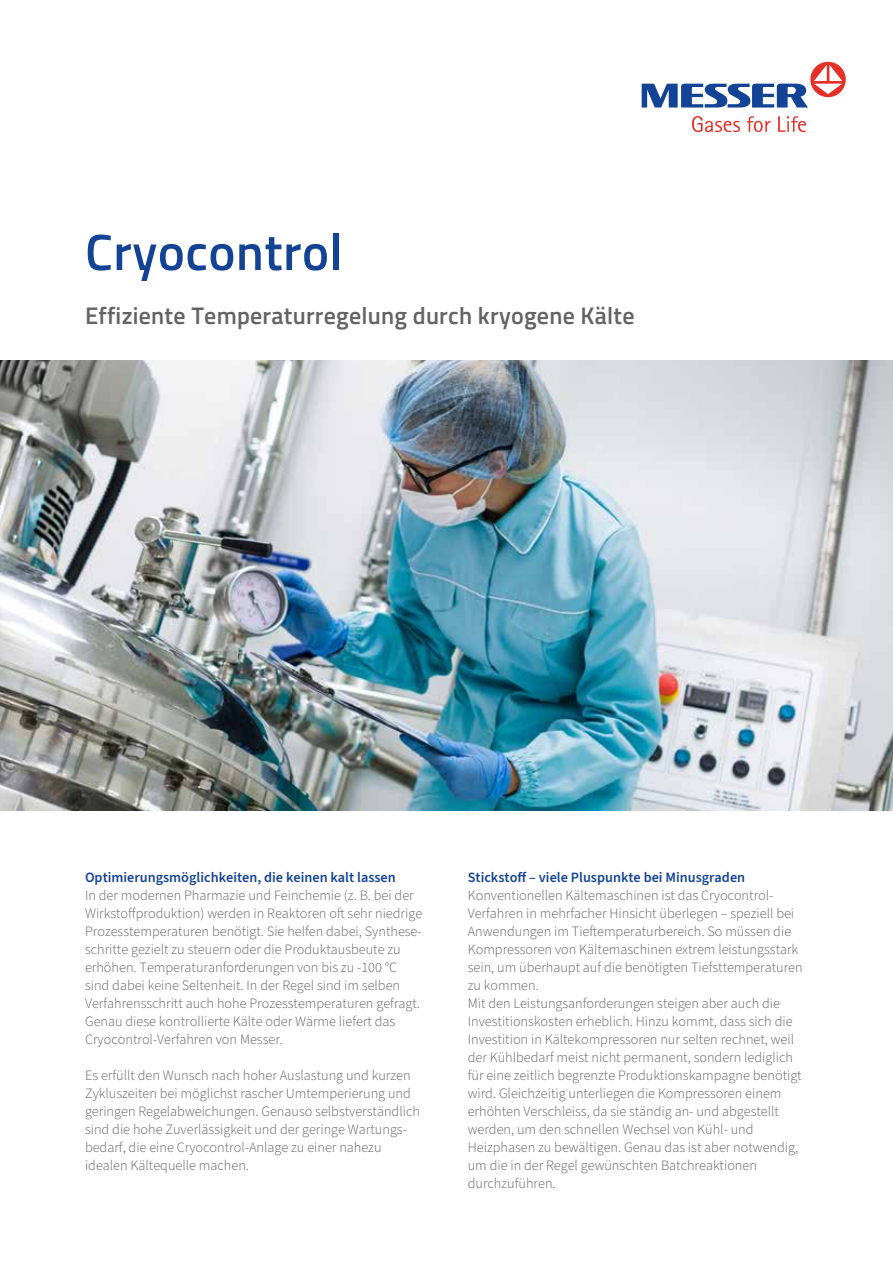
<style>
.page{position:relative;width:893px;height:1263px;background:#fff}
.page>*{position:absolute;margin:0;border:0;box-sizing:border-box;transform-origin:0 0}
.t1{font:600 51px "Titillium Web";letter-spacing:.01em;color:#134395}
.t2{font:600 24px "Titillium Web";letter-spacing:.01em;color:#646363}
.t3{font:300 14.25px/18px "Source Sans 3";color:#646363}
.t4{font:600 14.25px "Source Sans 3";color:#134395}
</style>
<div class="page">
<img style="left:0;top:360px;width:893px;height:450px">
<svg style="left:692px;top:116px;width:114px;height:16px"></svg>
<svg style="left:642px;top:84px;width:166px;height:24px"></svg>
<div style="left:810px;top:62px;width:36px;height:35px;background:#e63027;border-radius:50%"></div>
<svg style="left:814px;top:65px;width:28px;height:29px"></svg>
<h1 class="t1" style="left:85px;top:214px;width:259px">Cryocontrol</h1>
<h2 class="t2" style="left:85px;top:298px;width:551px">Effiziente Temperaturregelung durch kryogene Kälte</h2>
<p class="t4" style="left:85px;top:868px;width:312px">Optimierungsmöglichkeiten, die keinen kalt lassen</p>
<p class="t3" style="left:85px;top:886px;width:339px">In der modernen Pharmazie und Feinchemie (z. B. bei der Wirkstoffproduktion) werden in Reaktoren oft sehr niedrige Prozesstemperaturen benötigt. Sie helfen dabei, Synthese&shy;schritte gezielt zu steuern oder die Produktausbeute zu erhöhen. Temperaturanforderungen von bis zu -100 °C sind dabei keine Seltenheit. In der Regel sind im selben Verfahrensschritt auch hohe Prozesstemperaturen gefragt.<br>Genau diese kontrollierte Kälte oder Wärme liefert das Cryocontrol-Verfahren von Messer.</p>
<p class="t3" style="left:85px;top:1066px;width:336px">Es erfüllt den Wunsch nach hoher Auslastung und kurzen Zykluszeiten bei möglichst rascher Umtemperierung und geringen Regelabweichungen. Genauso selbstverständlich sind die hohe Zuverlässigkeit und der geringe Wartungs&shy;bedarf, die eine Cryocontrol-Anlage zu einer nahezu idealen Kältequelle machen.</p>
<p class="t4" style="left:468px;top:868px;width:279px">Stickstoff – viele Pluspunkte bei Minusgraden</p>
<p class="t3" style="left:468px;top:886px;width:336px">Konventionellen Kältemaschinen ist das Cryocontrol-Verfahren in mehrfacher Hinsicht überlegen – speziell bei Anwendungen im Tieftemperaturbereich. So müssen die Kompressoren von Kältemaschinen extrem leistungsstark sein, um überhaupt auf die benötigten Tiefsttemperaturen zu kommen.<br>Mit den Leistungsanforderungen steigen aber auch die Investitionskosten erheblich. Hinzu kommt, dass sich die Investition in Kältekompressoren nur selten rechnet, weil der Kühlbedarf meist nicht permanent, sondern lediglich für eine zeitlich begrenzte Produktionskampagne benötigt wird. Gleichzeitig unterliegen die Kompressoren einem erhöhten Verschleiss, da sie ständig an- und abgestellt werden, um den schnellen Wechsel von Kühl- und Heizphasen zu bewältigen. Genau das ist aber notwendig, um die in der Regel gewünschten Batchreaktionen durchzuführen.</p>
</div>
